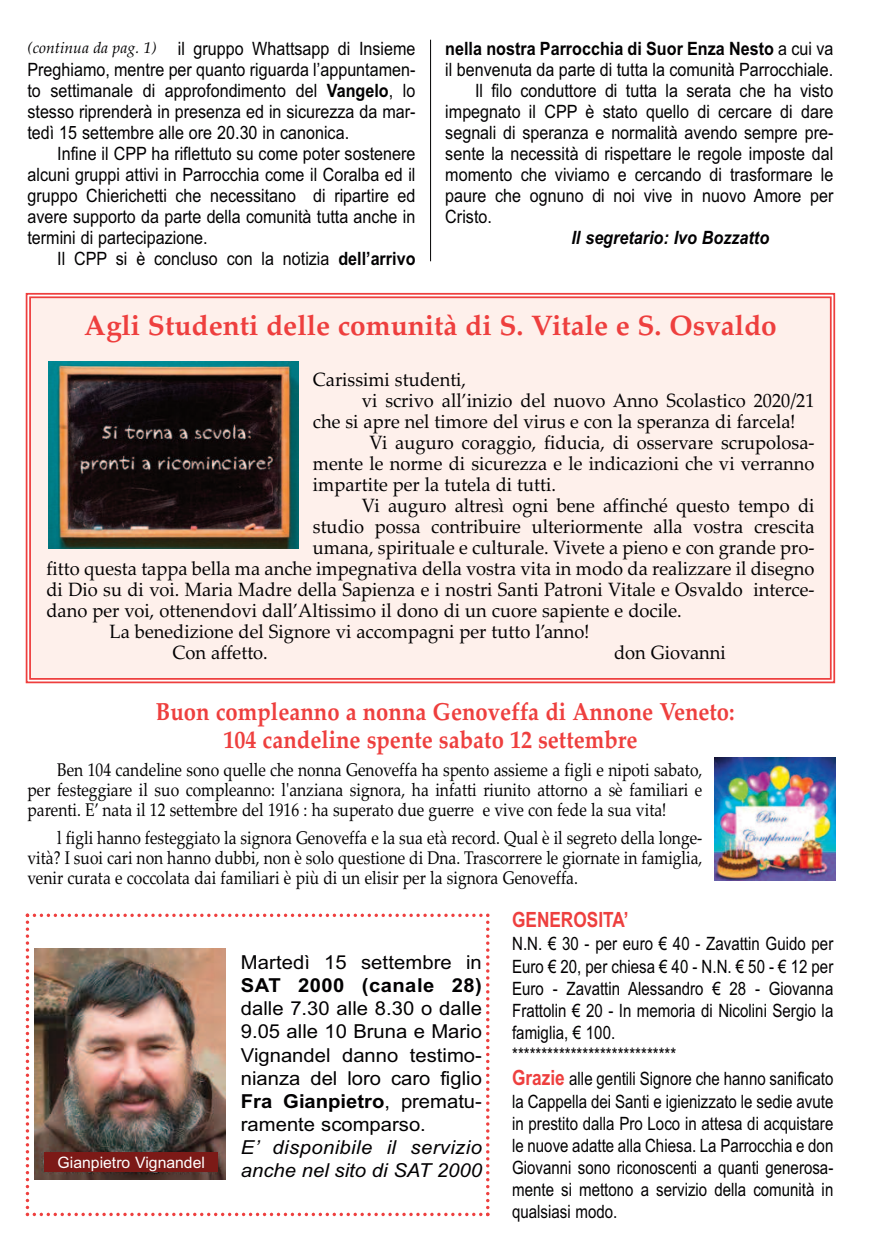
<style>
.page{position:relative;width:874px;height:1241px;background:#fff}
.page>*{position:absolute;margin:0;border:0;box-sizing:border-box;transform-origin:0 0}
.t1{font:700 28px "Palatino Linotype";color:#ee3f3e}
.t2{font:700 24.5px/28px "Palatino Linotype";color:#ee3f3e;scale:.9 1}
.t3{font:700 21px "Arial Narrow";color:#ee3f3e}
.t4{font:19.25px "Palatino Linotype";color:#020102;scale:.95 1}
.t5{font:19.25px/23.1px "Arial";color:#020102;text-align:justify;scale:1.05 1}
.t6{font:italic 19.25px/23.1px "Arial";letter-spacing:.02em;color:#020102;scale:1.05 1}
.t7{font:700 19.25px "Arial";letter-spacing:.02em;color:#020102;scale:1.05 1}
.t8{font:18.38px/21px "Arial Narrow";color:#020102;text-align:justify;scale:1.07 1}
.t9{font:18.38px/20.1px "Palatino Linotype";color:#020102;text-align:justify;scale:.85 1}
.t10{font:18.38px/22.2px "Arial Narrow";color:#020102}
.t11{font:700 18.38px "Arial Narrow";color:#020102;scale:1.07 1}
.t12{font:italic 700 18.38px "Arial Narrow";color:#020102;scale:1.07 1}
.t13{font:15.75px "Arial";color:#fff}
.t14{font:italic 15.75px "Palatino Linotype";color:#020102}
.s1{font-weight:700}
.s2{font-weight:400}
.s3{font-weight:700;font-size:21px;color:#ee3f3e}
</style>
<div class="page">
<div style="left:31px;top:298px;width:798px;height:380px;background:#fef0eb"></div>
<div style="left:26px;top:293px;width:808px;height:390px;border:2px solid #ee3f3e"></div>
<div style="left:29px;top:296px;width:802px;height:383px;border:2px solid #ee3f3e"></div>
<img style="left:49px;top:361px;width:250px;height:187px">
<svg style="left:26px;top:913px;width:463px;height:302px"></svg>
<div style="left:34px;top:948px;width:205px;height:252px;background:#fff"></div>
<img style="left:34px;top:948px;width:192px;height:231px">
<img style="left:714px;top:757px;width:120px;height:123px">
<hr style="left:430px;top:40px;width:1px;height:221px;background:#020102">
<div style="left:45px;top:1152px;width:173px;height:19px;background:#7c1a17"></div>
<p class="t14" style="left:27px;top:38px;width:131px">(continua da pag. 1)</p>
<p class="t8" style="left:27px;top:38px;width:364px;text-indent:150px">il gruppo Whattsapp di Insieme Preghiamo, mentre per quanto riguarda l’appuntamen&shy;to settimanale di approfondimento del <span class="s1">Vangelo</span>, lo stesso riprenderà in presenza ed in sicurezza da mar&shy;tedì 15 settembre alle ore 20.30 in canonica.</p>
<p class="t8" style="left:27px;top:143px;width:364px;text-indent:30px">Infine il CPP ha riflettuto su come poter sostenere alcuni gruppi attivi in Parrocchia come il Coralba ed il gruppo Chierichetti che necessitano di ripartire ed avere supporto da parte della comunità tutta anche in termini di partecipazione.</p>
<p class="t8" style="left:57px;top:248px;width:336px">Il CPP si è concluso con la notizia <span class="s1">dell’arrivo</span></p>
<p class="t11" style="left:445px;top:38px;width:364px">nella nostra Parrocchia di Suor Enza Nesto <span class="s2">a cui va</span></p>
<p class="t8" style="left:445px;top:59px;width:364px">il benvenuta da parte di tutta la comunità Parrocchiale.</p>
<p class="t8" style="left:475px;top:80px;width:336px">Il filo conduttore di tutta la serata che ha visto</p>
<p class="t8" style="left:445px;top:101px;width:364px">impegnato il CPP è stato quello di cercare di dare</p>
<p class="t8" style="left:445px;top:122px;width:364px">segnali di speranza e normalità avendo sempre pre-</p>
<p class="t8" style="left:445px;top:143px;width:364px">sente la necessità di rispettare le regole imposte dal</p>
<p class="t8" style="left:445px;top:164px;width:364px">momento che viviamo e cercando di trasformare le</p>
<p class="t8" style="left:445px;top:185px;width:364px">paure che ognuno di noi vive in nuovo Amore per</p>
<p class="t8" style="left:445px;top:206px;width:45px">Cristo.</p>
<p class="t12" style="left:571px;top:227px;width:186px">Il segretario: Ivo Bozzatto</p>
<h1 class="t1" style="left:84px;top:309px;width:693px">Agli Studenti delle comunità di S. Vitale e S. Osvaldo</h1>
<p class="t4" style="left:313px;top:368px;width:163px">Carissimi studenti,</p>
<p class="t4" style="left:361px;top:389px;width:478px">vi scrivo all’inizio del nuovo Anno Scolastico 2020/21</p>
<p class="t4" style="left:313px;top:410px;width:509px">che si apre nel timore del virus e con la speranza di farcela!</p>
<p class="t4" style="left:369px;top:431px;width:470px">Vi auguro coraggio, fiducia, di osservare scrupolosa-</p>
<p class="t4" style="left:313px;top:452px;width:529px">mente le norme di sicurezza e le indicazioni che vi verranno</p>
<p class="t4" style="left:313px;top:473px;width:257px">impartite per la tutela di tutti.</p>
<p class="t4" style="left:361px;top:494px;width:478px">Vi auguro altresì ogni bene affinché questo tempo di</p>
<p class="t4" style="left:313px;top:515px;width:529px">studio possa contribuire ulteriormente alla vostra crescita</p>
<p class="t4" style="left:313px;top:536px;width:529px">umana, spirituale e culturale. Vivete a pieno e con grande pro-</p>
<p class="t4" style="left:46px;top:557px;width:809px">fitto questa tappa bella ma anche impegnativa della vostra vita in modo da realizzare il disegno</p>
<p class="t4" style="left:46px;top:578px;width:809px">di Dio su di voi. Maria Madre della Sapienza e i nostri Santi Patroni Vitale e Osvaldo interce-</p>
<p class="t4" style="left:46px;top:599px;width:669px">dano per voi, ottenendovi dall’Altissimo il dono di un cuore sapiente e docile.</p>
<p class="t4" style="left:109px;top:620px;width:506px">La benedizione del Signore vi accompagni per tutto l’anno!</p>
<p class="t4" style="left:172px;top:641px;width:102px">Con affetto.</p>
<p class="t4" style="left:613px;top:641px;width:119px">don Giovanni</p>
<h2 class="t2" style="left:223px;top:698px;width:569px;text-indent:-67px">Buon compleanno a nonna Genoveffa di Annone Veneto:<br>104 candeline spente sabato 12 settembre</h2>
<p class="t9" style="left:27px;top:759px;width:795px;text-indent:30px">Ben 104 candeline sono quelle che nonna Genoveffa ha spento assieme a figli e nipoti sabato, per festeggiare il suo compleanno: l'anziana signora, ha infatti riunito attorno a sè familiari e parenti. E’ nata il 12 settembre del 1916 : ha superato due guerre e vive con fede la sua vita!</p>
<p class="t9" style="left:27px;top:827px;width:795px;text-indent:30px">l figli hanno festeggiato la signora Genoveffa e la sua età record. Qual è il segreto della longe&shy;vità? I suoi cari non hanno dubbi, non è solo questione di Dna. Trascorrere le giornate in famiglia, venir curata e coccolata dai familiari è più di un elisir per la signora Genoveffa.</p>
<p class="t13" style="left:58px;top:1152px;width:149px">Gianpietro Vignandel</p>
<p class="t5" style="left:241px;top:950px;width:231px">Martedì 15 settembre in</p>
<p class="t7" style="left:241px;top:974px;width:231px">SAT 2000 (canale 28)</p>
<p class="t5" style="left:241px;top:996px;width:231px">dalle 7.30 alle 8.30 o dalle 9.05 alle 10 Bruna e Mario Vignandel danno testimo&shy;nianza del loro caro figlio <span class="s1">Fra Gianpietro</span>, prematu&shy;ramente scomparso.</p>
<p class="t6" style="left:241px;top:1135px;width:231px">E’ disponibile il servizio anche nel sito di SAT 2000</p>
<p class="t3" style="left:512px;top:907px;width:118px">GENEROSITA’</p>
<p class="t10" style="left:512px;top:932px;width:322px">N.N. € 30 - per euro € 40 - Zavattin Guido per Euro € 20, per chiesa € 40 - N.N. € 50 - € 12 per Euro - Zavattin Alessandro € 28 - Giovanna Frattolin € 20 - In memoria di Nicolini Sergio la famiglia, € 100.<br>****************************</p>
<p class="t10" style="left:512px;top:1067px;width:322px;text-align:justify"><span class="s3">Grazie</span> alle gentili Signore che hanno sanificato la Cappella dei Santi e igienizzato le sedie avute in prestito dalla Pro Loco in attesa di acquistare le nuove adatte alla Chiesa. La Parrocchia e don Giovanni sono riconoscenti a quanti generosa&shy;mente si mettono a servizio della comunità in qualsiasi modo.</p>
</div>
